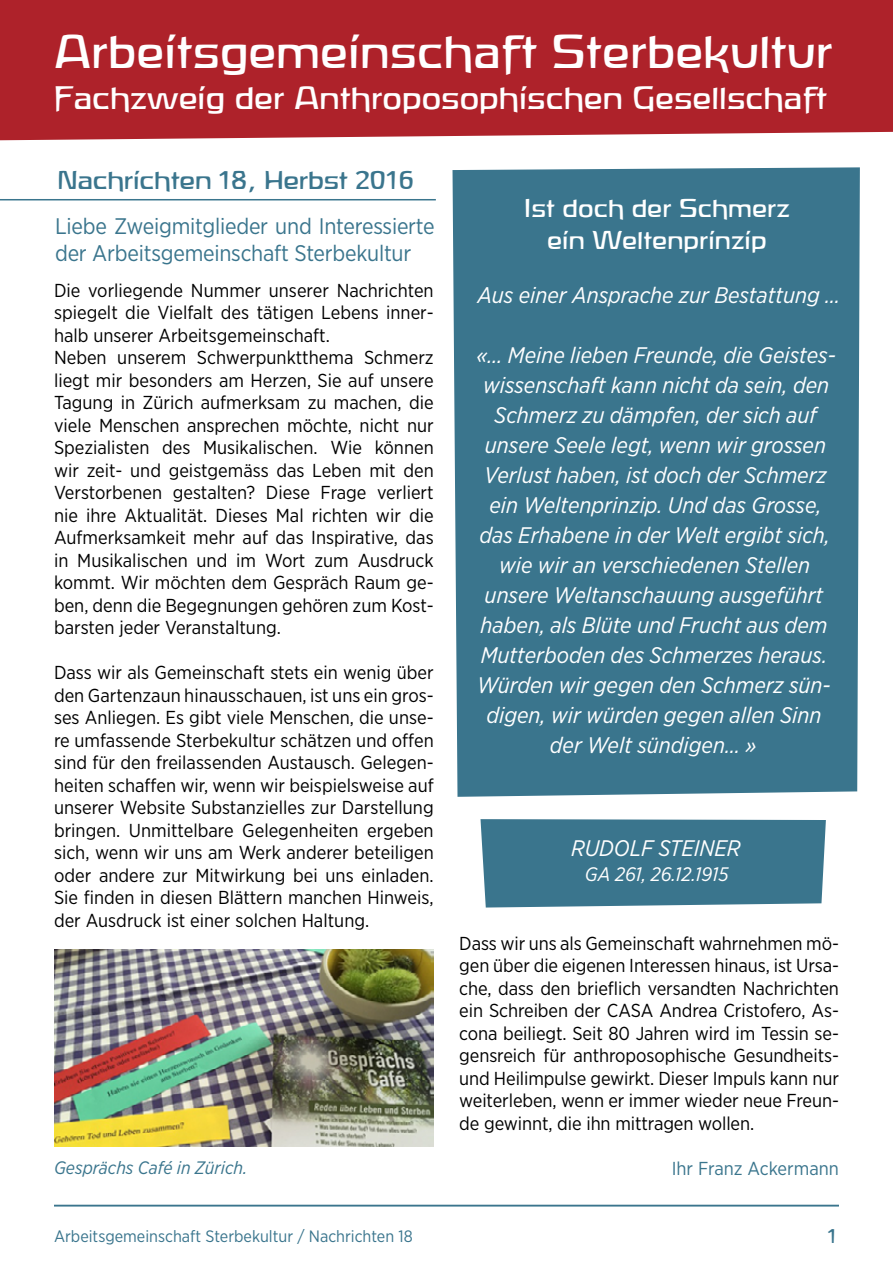
<style>
.page{position:relative;width:893px;height:1263px;background:#fff}
.page>*{position:absolute;margin:0;border:0;box-sizing:border-box;transform-origin:0 0}
.t1{font:49.8px "ROWEIDE";color:#fff}
.t2{font:33.9px "ROWEIDE";color:#fff}
.t3{font:27px/32.4px "ROWEIDE";color:#fff;text-align:center}
.t4{font:27px "ROWEIDE";letter-spacing:-.01em;color:#3a758d;scale:1.04 1}
.t5{font:italic 22.5px/30px "Gotham Narrow";color:#fff;text-align:center}
.t6{font:22.5px/27px "Gotham Narrow";letter-spacing:-.01em;color:#3a758d}
.t7{font:21px "ROWEIDE";color:#3a758d}
.t8{font:italic 19.5px "Gotham Narrow";color:#fff}
.t9{font:18.75px/22.5px "Gotham Narrow";color:#000;text-align:justify}
.t10{font:18.75px "Gotham Narrow";color:#3a758d}
.t11{font:italic 18px "Gotham Narrow";color:#3a758d}
.t12{font:16.5px "Gotham Narrow";color:#3a758d}
</style>
<div class="page">
<div style="left:452px;top:167px;width:408px;height:630px;background:#3a758d"></div>
<div style="left:480px;top:819px;width:346px;height:88px;background:#3a758d"></div>
<div style="left:0;top:0;width:893px;height:140px;background:#ae222a"></div>
<hr style="left:0;top:199px;width:436px;height:1px;background:#3a758d">
<hr style="left:54px;top:1205px;width:785px;height:1px;background:#3a758d">
<img style="left:54px;top:949px;width:380px;height:197px">
<h1 class="t1" style="left:54px;top:24px;width:780px">Arbeitsgemeinschaft Sterbekultur</h1>
<h2 class="t2" style="left:54px;top:79px;width:775px">Fachzweig der Anthroposophischen Gesellschaft</h2>
<h3 class="t4" style="left:57px;top:165px;width:345px">Nachrichten 18, Herbst 2016</h3>
<p class="t6" style="left:55px;top:212px;width:381px">Liebe Zweigmitglieder und Interessierte der Arbeitsgemeinschaft Sterbekultur</p>
<p class="t9" style="left:54px;top:278px;width:381px;text-align:left">Die vorliegende Nummer unserer Nachrichten spiegelt die Vielfalt des tätigen Lebens inner&shy;halb unserer Arbeitsgemeinschaft.<br>Neben unserem Schwerpunktthema Schmerz liegt mir besonders am Herzen, Sie auf unsere Tagung in Zürich aufmerksam zu machen, die viele Menschen ansprechen möchte, nicht nur Spezialisten des Musikalischen. Wie können wir zeit- und geistgemäss das Leben mit den Verstorbenen gestalten? Diese Frage verliert nie ihre Aktualität. Dieses Mal richten wir die Aufmerksamkeit mehr auf das Inspirative, das in Musikalischen und im Wort zum Ausdruck kommt. Wir möchten dem Gespräch Raum ge&shy;ben, denn die Begegnungen gehören zum Kost&shy;barsten jeder Veranstaltung.</p>
<p class="t9" style="left:54px;top:661px;width:381px">Dass wir als Gemeinschaft stets ein wenig über den Gartenzaun hinausschauen, ist uns ein gros&shy;ses Anliegen. Es gibt viele Menschen, die unse&shy;re umfassende Sterbekultur schätzen und offen sind für den freilassenden Austausch. Gelegen&shy;heiten schaffen wir, wenn wir beispielsweise auf unserer Website Substanzielles zur Darstellung bringen. Unmittelbare Gelegenheiten ergeben sich, wenn wir uns am Werk anderer beteiligen oder andere zur Mitwirkung bei uns einladen.<br>Sie finden in diesen Blättern manchen Hinweis, der Ausdruck ist einer solchen Haltung.</p>
<h3 class="t3" style="left:524px;top:191px;width:268px">Ist doch der Schmerz ein Weltenprinzip</h3>
<p class="t5" style="left:477px;top:279px;width:364px">Aus einer Ansprache zur Bestattung …</p>
<p class="t5" style="left:476px;top:339px;width:361px">«… Meine lieben Freunde, die Geistes&shy;wissenschaft kann nicht da sein, den Schmerz zu dämpfen, der sich auf unsere Seele legt, wenn wir grossen Verlust haben, ist doch der Schmerz ein Weltenprinzip. Und das Grosse, das Erhabene in der Welt ergibt sich, wie wir an verschiedenen Stellen unsere Weltanschauung ausgeführt haben, als Blüte und Frucht aus dem Mutterboden des Schmerzes heraus.<br>Würden wir gegen den Schmerz sün&shy;digen, wir würden gegen allen Sinn der Welt sündigen… »</p>
<p class="t5" style="left:571px;top:832px;width:171px">RUDOLF STEINER</p>
<p class="t8" style="left:585px;top:862px;width:145px">GA 261, 26.12.1915</p>
<p class="t9" style="left:459px;top:931px;width:381px">Dass wir uns als Gemeinschaft wahrnehmen mö&shy;gen über die eigenen Interessen hinaus, ist Ursa&shy;che, dass den brieflich versandten Nachrichten ein Schreiben der CASA Andrea Cristofero, As&shy;cona beiliegt. Seit 80 Jahren wird im Tessin se&shy;gensreich für anthroposophische Gesundheits&shy;und Heilimpulse gewirkt. Dieser Impuls kann nur weiterleben, wenn er immer wieder neue Freun&shy;de gewinnt, die ihn mittragen wollen.</p>
<p class="t11" style="left:54px;top:1156px;width:195px">Gesprächs Café in Zürich.</p>
<p class="t10" style="left:672px;top:1156px;width:169px">Ihr Franz Ackermann</p>
<p class="t12" style="left:54px;top:1226px;width:360px">Arbeitsgemeinschaft Sterbekultur / Nachrichten 18</p>
<p class="t7" style="left:826px;top:1225px;width:14px">1</p>
</div>
